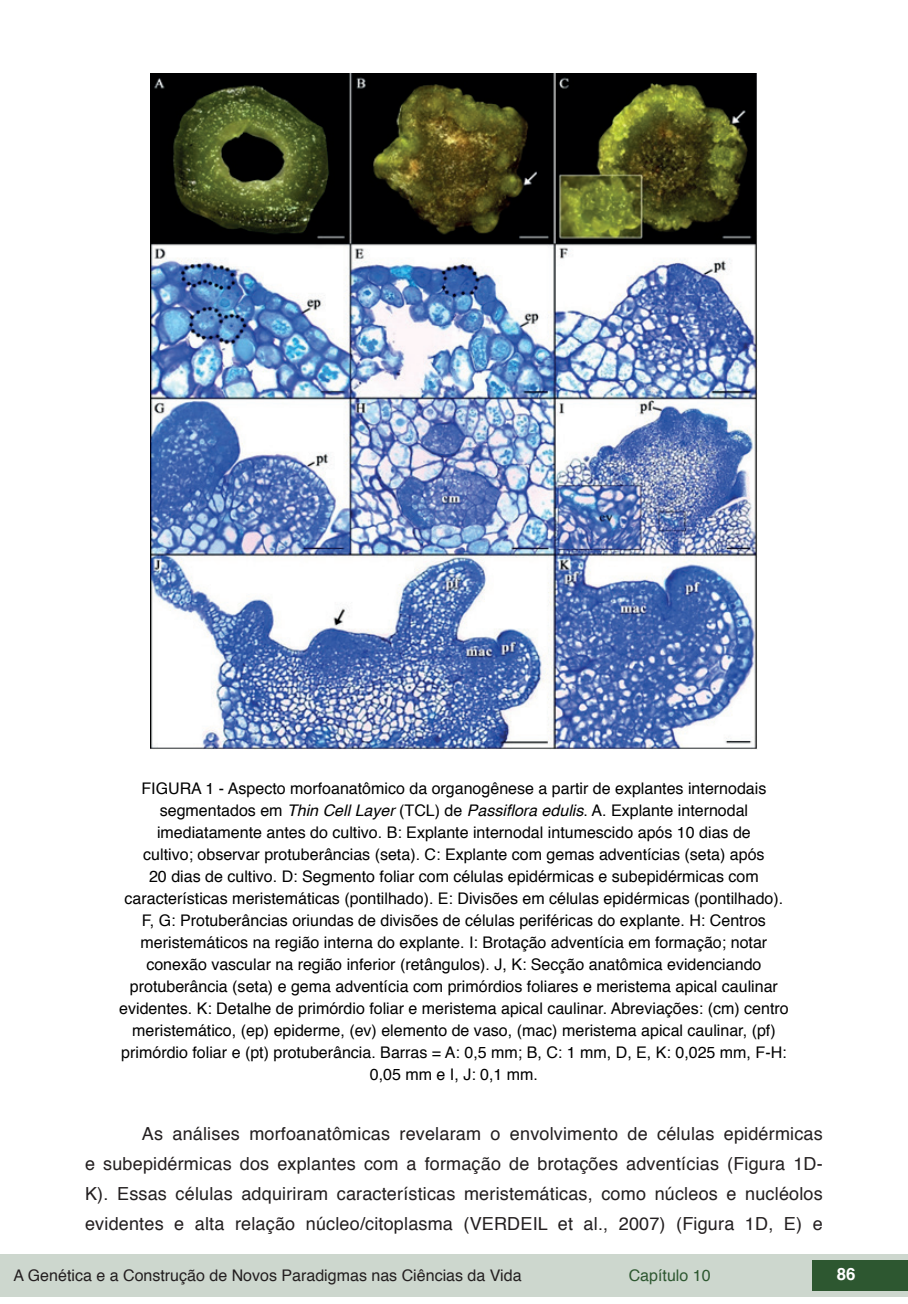
<style>
.page{position:relative;width:908px;height:1304px;background:#fff}
.page>*{position:absolute;margin:0;border:0;box-sizing:border-box;transform-origin:0 0}
.t1{font:18px/30px "Helvetica";letter-spacing:.01em;color:#231f20;text-align:justify}
.t2{font:700 16.8px "Helvetica";color:#fff}
.t3{font:16px/22px "Helvetica";color:#000;text-align:center}
.t4{font:16px "Helvetica";color:#231f20}
.t5{font:16px "Helvetica";color:#2d5730}
.s1{font-style:italic}
</style>
<div class="page">
<div style="left:0;top:1254px;width:906px;height:43px;background:#cdd7ce"></div>
<div style="left:812px;top:1261px;width:95px;height:30px;background:#2d5730"></div>
<img style="left:150px;top:74px;width:607px;height:675px">
<p class="t3" style="left:119px;top:778px;width:670px">FIGURA 1 - Aspecto morfoanatômico da organogênese a partir de explantes internodais segmentados em <span class="s1">Thin Cell Layer</span> (TCL) de <span class="s1">Passiflora edulis</span>. A. Explante internodal imediatamente antes do cultivo. B: Explante internodal intumescido após 10 dias de<br>cultivo; observar protuberâncias (seta). C: Explante com gemas adventícias (seta) após<br>20 dias de cultivo. D: Segmento foliar com células epidérmicas e subepidérmicas com características meristemáticas (pontilhado). E: Divisões em células epidérmicas (pontilhado).<br>F, G: Protuberâncias oriundas de divisões de células periféricas do explante. H: Centros meristemáticos na região interna do explante. I: Brotação adventícia em formação; notar conexão vascular na região inferior (retângulos). J, K: Secção anatômica evidenciando protuberância (seta) e gema adventícia com primórdios foliares e meristema apical caulinar evidentes. K: Detalhe de primórdio foliar e meristema apical caulinar. Abreviações: (cm) centro meristemático, (ep) epiderme, (ev) elemento de vaso, (mac) meristema apical caulinar, (pf) primórdio foliar e (pt) protuberância. Barras = A: 0,5 mm; B, C: 1 mm, D, E, K: 0,025 mm, F-H:<br>0,05 mm e I, J: 0,1 mm.</p>
<p class="t1" style="left:85px;top:1119px;width:738px;text-indent:57px">As análises morfoanatômicas revelaram o envolvimento de células epidérmicas e subepidérmicas dos explantes com a formação de brotações adventícias (Figura 1D-K). Essas células adquiriram características meristemáticas, como núcleos e nucléolos evidentes e alta relação núcleo/citoplasma (VERDEIL et al., 2007) (Figura 1D, E) e</p>
<p class="t4" style="left:14px;top:1263px;width:509px">A Genética e a Construção de Novos Paradigmas nas Ciências da Vida</p>
<p class="t5" style="left:628px;top:1263px;width:83px">Capítulo 10</p>
<p class="t2" style="left:836px;top:1261px;width:20px">86</p>
</div>
